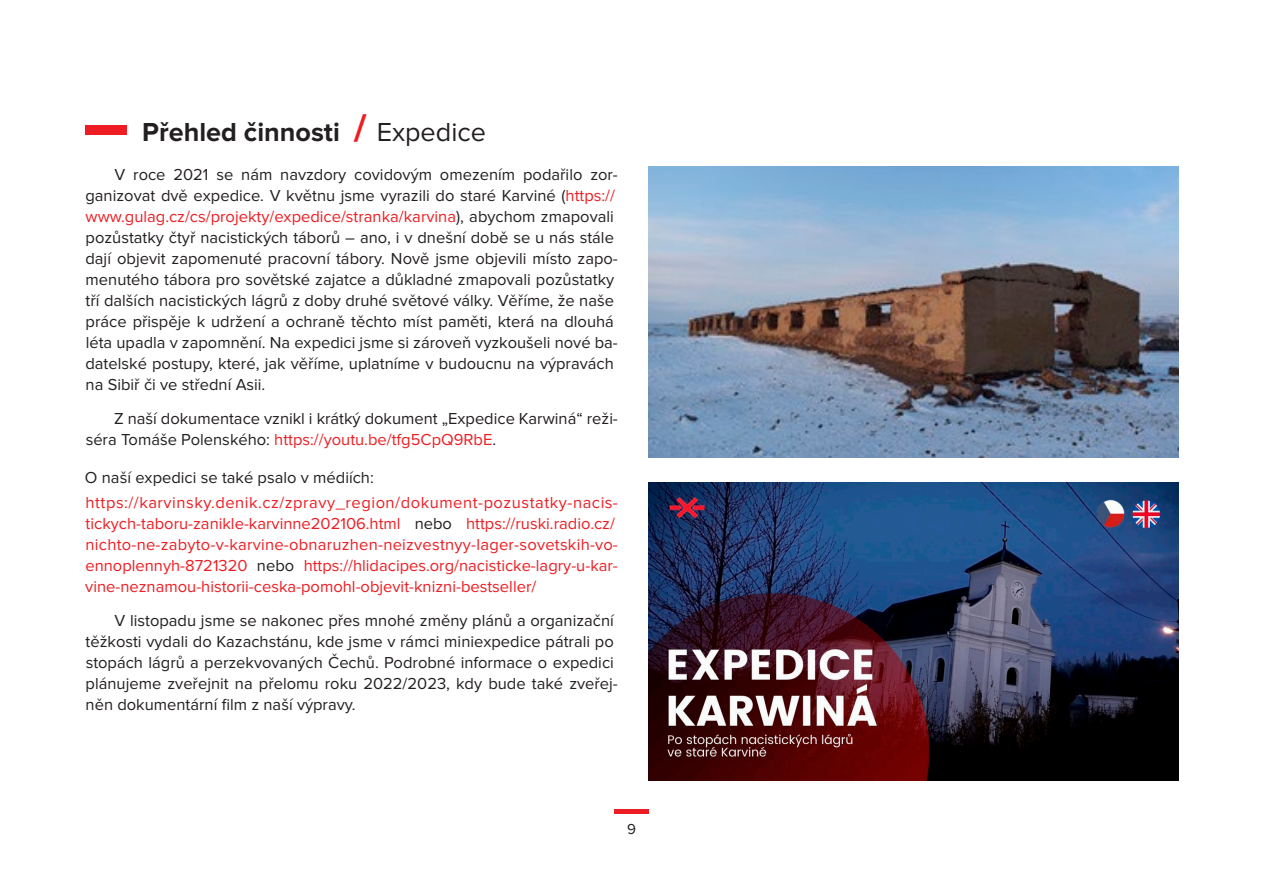
<style>
.page{position:relative;width:1263px;height:893px;background:#fff}
.page>*{position:absolute;margin:0;border:0;box-sizing:border-box;transform-origin:0 0}
.t1{font:700 27px "Proxima Nova";color:#231f20}
.text{font:16.5px/21px "Proxima Nova";color:#231f20}
.text-2{font:16.5px/21px "Proxima Nova";color:#ee1d23}
.t2{font:15px "Proxima Nova";color:#231f20}
.s1{font-size:39px;color:#ee1d23}
.s2{font-weight:400}
.s3{color:#ee1d23}
.s4{color:#231f20}
</style>
<div class="page">
<hr style="left:614px;top:810px;width:34px;height:4px;background:#ee1d23">
<div style="left:85px;top:125px;width:41px;height:9px;background:#ee1d23"></div>
<img style="left:648px;top:483px;width:531px;height:298px">
<img style="left:648px;top:167px;width:531px;height:290px">
<p class="t1" style="left:142px;top:120px;width:345px">Přehled činnosti <span class="s1">/</span> <span class="s2">Expedice</span></p>
<p class="text" style="left:85px;top:165px;width:534px;text-indent:29px">V roce 2021 se nám navzdory covidovým omezením podařilo zor&shy;ganizovat dvě expedice. V květnu jsme vyrazili do staré Karviné (<span class="s3">https:// www.gulag.cz/cs/projekty/expedice/stranka/karvina</span>), abychom zmapovali pozůstatky čtyř nacistických táborů – ano, i v dnešní době se u nás stále dají objevit zapomenuté pracovní tábory. Nově jsme objevili místo zapo&shy;menutého tábora pro sovětské zajatce a důkladné zmapovali pozůstatky tří dalších nacistických lágrů z doby druhé světové války. Věříme, že naše práce přispěje k udržení a ochraně těchto míst paměti, která na dlouhá léta upadla v zapomnění. Na expedici jsme si zároveň vyzkoušeli nové ba&shy;datelské postupy, které, jak věříme, uplatníme v budoucnu na výpravách na Sibiř či ve střední Asii.</p>
<p class="text" style="left:86px;top:408px;width:534px;text-indent:28px">Z naší dokumentace vznikl i krátký dokument „Expedice Karwiná“ reži&shy;séra Tomáše Polenského: <span class="s3">https://youtu.be/tfg5CpQ9RbE</span>.</p>
<p class="text" style="left:85px;top:467px;width:290px">O naší expedici se také psalo v médiích:</p>
<p class="text-2" style="left:85px;top:493px;width:534px">https://karvinsky.denik.cz/zpravy_region/dokument-pozustatky-nacis&shy;tickych-taboru-zanikle-karvinne202106.html <span class="s4">nebo</span> https://ruski.radio.cz/ nichto-ne-zabyto-v-karvine-obnaruzhen-neizvestnyy-lager-sovetskih-vo&shy;ennoplennyh-8721320 <span class="s4">nebo</span> https://hlidacipes.org/nacisticke-lagry-u-kar&shy;vine-neznamou-historii-ceska-pomohl-objevit-knizni-bestseller/</p>
<p class="text" style="left:86px;top:610px;width:534px;text-indent:29px">V listopadu jsme se nakonec přes mnohé změny plánů a organizační těžkosti vydali do Kazachstánu, kde jsme v rámci miniexpedice pátrali po stopách lágrů a perzekvovaných Čechů. Podrobné informace o expedici plánujeme zveřejnit na přelomu roku 2022/2023, kdy bude také zveřej&shy;něn dokumentární film z naší výpravy.</p>
<p class="t2" style="left:627px;top:822px;width:10px">9</p>
</div>
